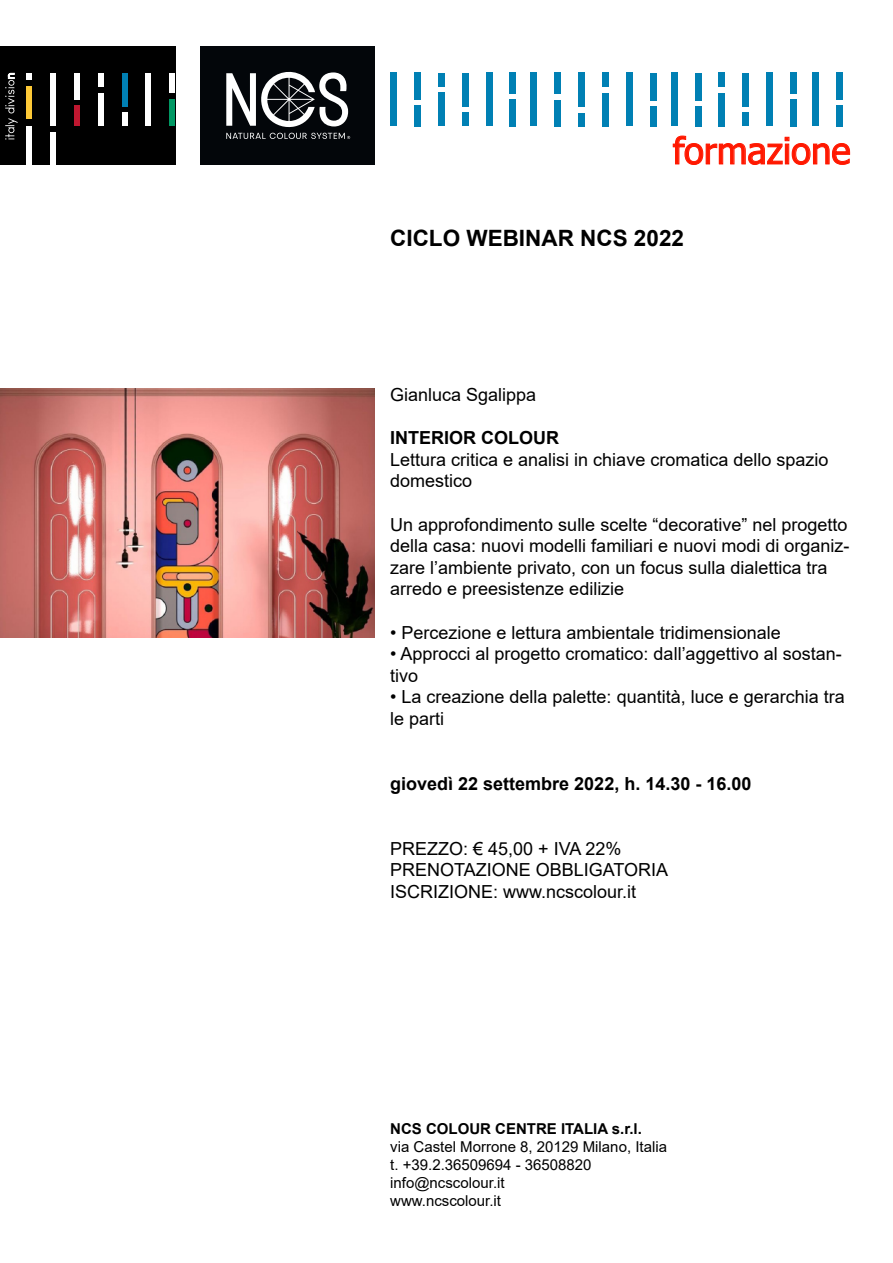
<style>
.page{position:relative;width:893px;height:1263px;background:#fff}
.page>*{position:absolute;margin:0;border:0;box-sizing:border-box;transform-origin:0 0}
.t1{font:36.45px "Tahoma";color:#ff1800}
.t2{font:700 22.5px "Arial";color:#000}
.t3{font:18px/21.6px "Arial";color:#000}
.t4{font:700 18px "Arial";color:#000}
.t5{font:15px/18px "Arial";color:#000}
.t6{font:700 15px "Arial";color:#000}
</style>
<div class="page">
<svg style="left:672px;top:135px;width:178px;height:30px"></svg>
<div style="left:415px;top:73px;width:6px;height:27px;background:#0080b4"></div>
<div style="left:438px;top:73px;width:7px;height:13px;background:#0080b4"></div>
<div style="left:462px;top:73px;width:6px;height:33px;background:#0080b4"></div>
<div style="left:486px;top:73px;width:6px;height:53px;background:#0080b4"></div>
<div style="left:510px;top:72px;width:6px;height:22px;background:#0080b4"></div>
<div style="left:510px;top:99px;width:6px;height:27px;background:#0080b4"></div>
<div style="left:531px;top:72px;width:6px;height:54px;background:#0080b4"></div>
<div style="left:554px;top:72px;width:6px;height:22px;background:#0080b4"></div>
<div style="left:554px;top:100px;width:6px;height:26px;background:#0080b4"></div>
<div style="left:578px;top:72px;width:6px;height:35px;background:#0080b4"></div>
<div style="left:602px;top:72px;width:6px;height:15px;background:#0080b4"></div>
<div style="left:602px;top:93px;width:6px;height:33px;background:#0080b4"></div>
<div style="left:626px;top:73px;width:6px;height:53px;background:#0080b4"></div>
<div style="left:650px;top:73px;width:6px;height:27px;background:#0080b4"></div>
<div style="left:650px;top:106px;width:6px;height:20px;background:#0080b4"></div>
<div style="left:672px;top:73px;width:6px;height:53px;background:#0080b4"></div>
<div style="left:766px;top:73px;width:6px;height:53px;background:#0080b4"></div>
<div style="left:812px;top:73px;width:6px;height:53px;background:#0080b4"></div>
<div style="left:578px;top:113px;width:6px;height:13px;background:#0080b4"></div>
<div style="left:462px;top:112px;width:6px;height:14px;background:#0080b4"></div>
<div style="left:391px;top:73px;width:6px;height:53px;background:#0080b4"></div>
<div style="left:415px;top:105px;width:6px;height:21px;background:#0080b4"></div>
<div style="left:438px;top:92px;width:7px;height:34px;background:#0080b4"></div>
<div style="left:695px;top:73px;width:6px;height:27px;background:#0080b4"></div>
<div style="left:695px;top:106px;width:6px;height:20px;background:#0080b4"></div>
<div style="left:719px;top:73px;width:6px;height:14px;background:#0080b4"></div>
<div style="left:719px;top:93px;width:6px;height:33px;background:#0080b4"></div>
<div style="left:743px;top:73px;width:6px;height:33px;background:#0080b4"></div>
<div style="left:743px;top:112px;width:6px;height:14px;background:#0080b4"></div>
<div style="left:790px;top:73px;width:6px;height:21px;background:#0080b4"></div>
<div style="left:790px;top:99px;width:6px;height:27px;background:#0080b4"></div>
<div style="left:836px;top:73px;width:6px;height:27px;background:#0080b4"></div>
<div style="left:836px;top:105px;width:6px;height:21px;background:#0080b4"></div>
<div style="left:0;top:47px;width:175px;height:118px;background:#000"></div>
<div style="left:169px;top:100px;width:6px;height:26px;background:#009863"></div>
<div style="left:169px;top:73px;width:6px;height:20px;background:#fff"></div>
<div style="left:145px;top:73px;width:6px;height:53px;background:#fff"></div>
<div style="left:50px;top:73px;width:6px;height:53px;background:#fff"></div>
<div style="left:74px;top:73px;width:6px;height:27px;background:#fff"></div>
<div style="left:122px;top:73px;width:6px;height:33px;background:#0080b4"></div>
<div style="left:122px;top:113px;width:6px;height:13px;background:#fff"></div>
<div style="left:98px;top:93px;width:6px;height:33px;background:#fff"></div>
<div style="left:98px;top:73px;width:6px;height:13px;background:#fff"></div>
<div style="left:50px;top:133px;width:6px;height:32px;background:#fff"></div>
<div style="left:26px;top:86px;width:6px;height:33px;background:#fdc937"></div>
<div style="left:74px;top:106px;width:6px;height:20px;background:#bf1730"></div>
<div style="left:26px;top:73px;width:6px;height:7px;background:#fff"></div>
<div style="left:26px;top:126px;width:6px;height:39px;background:#fff"></div>
<svg style="left:5px;top:72px;width:13px;height:68px"></svg>
<div style="left:200px;top:47px;width:175px;height:118px;background:#03060a"></div>
<svg style="left:226px;top:71px;width:124px;height:68px"></svg>
<img style="left:0;top:388px;width:374px;height:249px">
<h1 class="t1" style="left:673px;top:126px;width:179px">formazione</h1>
<p class="t2" style="left:390px;top:223px;width:295px">CICLO WEBINAR NCS 2022</p>
<p class="t3" style="left:390px;top:384px;width:148px">Gianluca Sgalippa</p>
<p class="t4" style="left:390px;top:425px;width:171px">INTERIOR COLOUR</p>
<p class="t3" style="left:390px;top:449px;width:440px">Lettura critica e analisi in chiave cromatica dello spazio domestico</p>
<p class="t3" style="left:390px;top:513px;width:461px">Un approfondimento sulle scelte “decorative” nel progetto della casa: nuovi modelli familiari e nuovi modi di organiz&shy;zare l’ambiente privato, con un focus sulla dialettica tra arredo e preesistenze edilizie</p>
<p class="t3" style="left:390px;top:621px;width:392px">• Percezione e lettura ambientale tridimensionale</p>
<p class="t3" style="left:390px;top:643px;width:453px">• Approcci al progetto cromatico: dall’aggettivo al sostan&shy;tivo</p>
<p class="t3" style="left:390px;top:686px;width:456px">• La creazione della palette: quantità, luce e gerarchia tra le parti</p>
<p class="t4" style="left:390px;top:771px;width:363px">giovedì 22 settembre 2022, h. 14.30 - 16.00</p>
<p class="t3" style="left:390px;top:837px;width:280px">PREZZO: € 45,00 + IVA 22%<br>PRENOTAZIONE OBBLIGATORIA<br>ISCRIZIONE: www.ncscolour.it</p>
<p class="t6" style="left:390px;top:1118px;width:253px">NCS COLOUR CENTRE ITALIA s.r.l.</p>
<p class="t5" style="left:390px;top:1138px;width:278px">via Castel Morrone 8, 20129 Milano, Italia t. +39.2.36509694 - 36508820 info@ncscolour.it<br>www.ncscolour.it</p>
</div>
